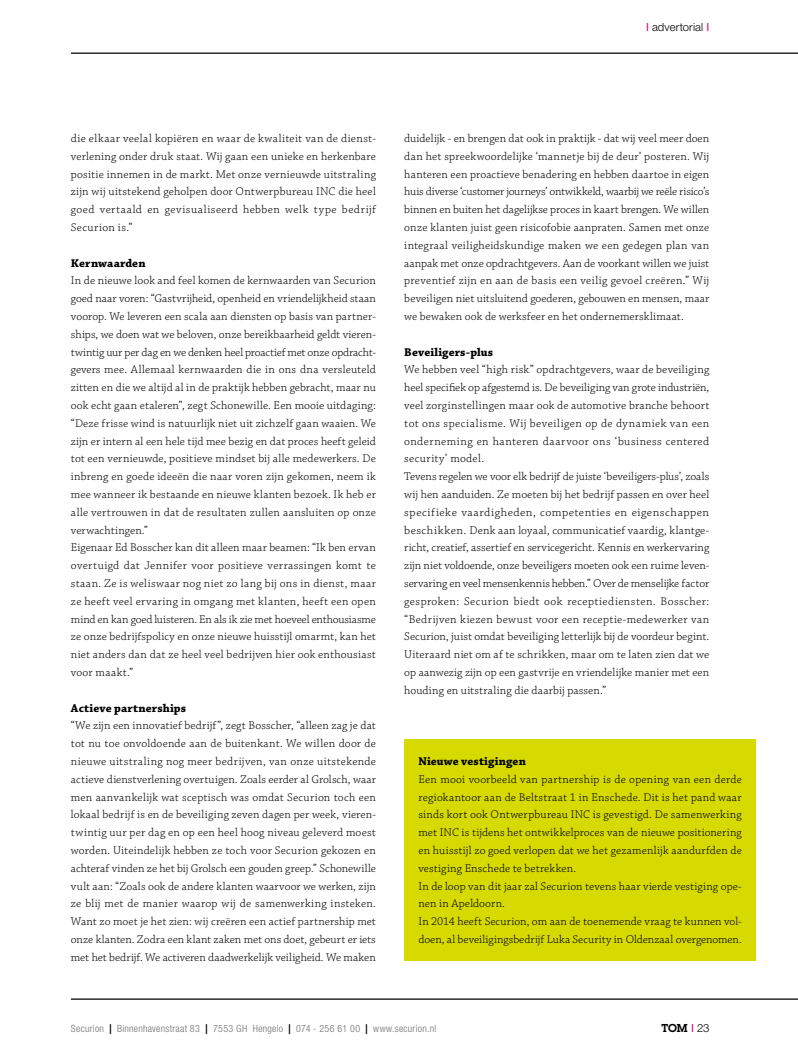
<style>
.page{position:relative;width:798px;height:1053px;background:#fff}
.page>*{position:absolute;margin:0;border:0;box-sizing:border-box;transform-origin:0 0}
.t1{font:300 11.88px/17.8px "Chaparral Pro";letter-spacing:.015em;color:#000;text-align:justify}
.t2{font:700 11.88px "Chaparral Pro";letter-spacing:.01em;color:#000}
.t3{font:300 11.25px "Helvetica Neue LT Std";letter-spacing:.01em;color:#000}
.t4{font:600 11.25px "Lubalin Graph Std";color:#000}
.t5{font:300 condensed 10px "Helvetica Neue LT Std";letter-spacing:.03em;color:#706f6f}
.s1{font-weight:400;color:#e6007d}
.s2{font-weight:700;font-stretch:normal;color:#000}
.s3{font-family:"Helvetica Neue LT Std";font-weight:400;color:#e6007d}
.s4{font-family:"Helvetica Neue LT Std";font-weight:300}
</style>
<div class="page">
<hr style="left:71px;top:998px;width:726px;height:1px;background:#000">
<hr style="left:71px;top:53px;width:726px;height:1px;background:#000">
<div style="left:404px;top:739px;width:351px;height:221px;background:#d7da00"></div>
<p class="t3" style="left:645px;top:20px;width:65px"><span class="s1">I</span> advertorial <span class="s1">I</span></p>
<p class="t1" style="left:71px;top:130px;width:306px">die elkaar veelal kopiëren en waar de kwaliteit van de dienst&shy;verlening onder druk staat. Wij gaan een unieke en herkenbare positie innemen in de markt. Met onze vernieuwde uitstraling zijn wij uitstekend geholpen door Ontwerpbureau INC die heel goed vertaald en gevisualiseerd hebben welk type bedrijf Securion is.”</p>
<p class="t2" style="left:71px;top:256px;width:76px">Kernwaarden</p>
<p class="t1" style="left:71px;top:272px;width:306px;text-align:left">In de nieuwe look and feel komen de kernwaarden van Securion goed naar voren: “Gastvrijheid, openheid en vriendelijkheid staan voorop. We leveren een scala aan diensten op basis van partner&shy;ships, we doen wat we beloven, onze bereikbaarheid geldt vieren&shy;twintig uur per dag en we denken heel proactief met onze opdracht&shy;gevers mee. Allemaal kernwaarden die in ons dna versleuteld zitten en die we altijd al in de praktijk hebben gebracht, maar nu ook echt gaan etaleren”, zegt Schonewille. Een mooie uitdaging: “Deze frisse wind is natuurlijk niet uit zichzelf gaan waaien. We zijn er intern al een hele tijd mee bezig en dat proces heeft geleid tot een vernieuwde, positieve mindset bij alle medewerkers. De inbreng en goede ideeën die naar voren zijn gekomen, neem ik mee wanneer ik bestaande en nieuwe klanten bezoek. Ik heb er alle vertrouwen in dat de resultaten zullen aansluiten op onze verwachtingen.”<br>Eigenaar Ed Bosscher kan dit alleen maar beamen: “Ik ben ervan overtuigd dat Jennifer voor positieve verrassingen komt te staan. Ze is weliswaar nog niet zo lang bij ons in dienst, maar ze heeft veel ervaring in omgang met klanten, heeft een open mind en kan goed luisteren. En als ik zie met hoeveel enthousiasme ze onze bedrijfspolicy en onze nieuwe huisstijl omarmt, kan het niet anders dan dat ze heel veel bedrijven hier ook enthousiast voor maakt.”</p>
<p class="t2" style="left:71px;top:700px;width:117px">Actieve partnerships</p>
<p class="t1" style="left:71px;top:717px;width:306px">“We zijn een innovatief bedrijf”, zegt Bosscher, “alleen zag je dat tot nu toe onvoldoende aan de buitenkant. We willen door de nieuwe uitstraling nog meer bedrijven, van onze uitstekende actieve dienstverlening overtuigen. Zoals eerder al Grolsch, waar men aanvankelijk wat sceptisch was omdat Securion toch een lokaal bedrijf is en de beveiliging zeven dagen per week, vieren&shy;twintig uur per dag en op een heel hoog niveau geleverd moest worden. Uiteindelijk hebben ze toch voor Securion gekozen en achteraf vinden ze het bij Grolsch een gouden greep.” Schonewille vult aan: “Zoals ook de andere klanten waarvoor we werken, zijn ze blij met de manier waarop wij de samenwerking insteken.<br>Want zo moet je het zien: wij creëren een actief partnership met onze klanten. Zodra een klant zaken met ons doet, gebeurt er iets met het bedrijf. We activeren daadwerkelijk veiligheid. We maken</p>
<p class="t1" style="left:404px;top:130px;width:306px">duidelijk - en brengen dat ook in praktijk - dat wij veel meer doen dan het spreekwoordelijke ‘mannetje bij de deur’ posteren. Wij hanteren een proactieve benadering en hebben daartoe in eigen huis diverse ‘customer journeys’ ontwikkeld, waarbij we reële risico’s binnen en buiten het dagelijkse proces in kaart brengen. We willen onze klanten juist geen risicofobie aanpraten. Samen met onze integraal veiligheidskundige maken we een gedegen plan van aanpak met onze opdrachtgevers. Aan de voorkant willen we juist preventief zijn en aan de basis een veilig gevoel creëren.” Wij beveiligen niet uitsluitend goederen, gebouwen en mensen, maar we bewaken ook de werksfeer en het ondernemersklimaat.</p>
<p class="t2" style="left:404px;top:345px;width:90px">Beveiligers-plus</p>
<p class="t1" style="left:404px;top:361px;width:306px;text-align:left">We hebben veel “high risk” opdrachtgevers, waar de beveiliging heel specifiek op afgestemd is. De beveiliging van grote industriën, veel zorginstellingen maar ook de automotive branche behoort tot ons specialisme. Wij beveiligen op de dynamiek van een onderneming en hanteren daarvoor ons ‘business centered security’ model.<br>Tevens regelen we voor elk bedrijf de juiste ‘beveiligers-plus’, zoals wij hen aanduiden. Ze moeten bij het bedrijf passen en over heel specifieke vaardigheden, competenties en eigenschappen beschikken. Denk aan loyaal, communicatief vaardig, klantge&shy;richt, creatief, assertief en servicegericht. Kennis en werkervaring zijn niet voldoende, onze beveiligers moeten ook een ruime leven&shy;servaring en veel mensenkennis hebben.” Over de menselijke factor gesproken: Securion biedt ook receptiediensten. Bosscher: “Bedrijven kiezen bewust voor een receptie-medewerker van Securion, juist omdat beveiliging letterlijk bij de voordeur begint.<br>Uiteraard niet om af te schrikken, maar om te laten zien dat we op aanwezig zijn op een gastvrije en vriendelijke manier met een houding en uitstraling die daarbij passen.”</p>
<p class="t2" style="left:418px;top:754px;width:109px">Nieuwe vestigingen</p>
<p class="t1" style="left:418px;top:770px;width:325px;text-align:left">Een mooi voorbeeld van partnership is de opening van een derde regiokantoor aan de Beltstraat 1 in Enschede. Dit is het pand waar sinds kort ook Ontwerpbureau INC is gevestigd. De samenwerking met INC is tijdens het ontwikkelproces van de nieuwe positionering en huisstijl zo goed verlopen dat we het gezamenlijk aandurfden de vestiging Enschede te betrekken.<br>In de loop van dit jaar zal Securion tevens haar vierde vestiging ope&shy;nen in Apeldoorn.<br>In 2014 heeft Securion, om aan de toenemende vraag te kunnen vol&shy;doen, al beveiligingsbedrijf Luka Security in Oldenzaal overgenomen.</p>
<p class="t5" style="left:71px;top:1022px;width:366px">Securion <span class="s2">|</span> Binnenhavenstraat 83 <span class="s2">|</span> 7553 GH Hengelo <span class="s2">|</span> 074 - 256 61 00 <span class="s2">|</span> www.securion.nl</p>
<p class="t4" style="left:661px;top:1020px;width:49px">TOM <span class="s3">I</span> <span class="s4">23</span></p>
</div>
